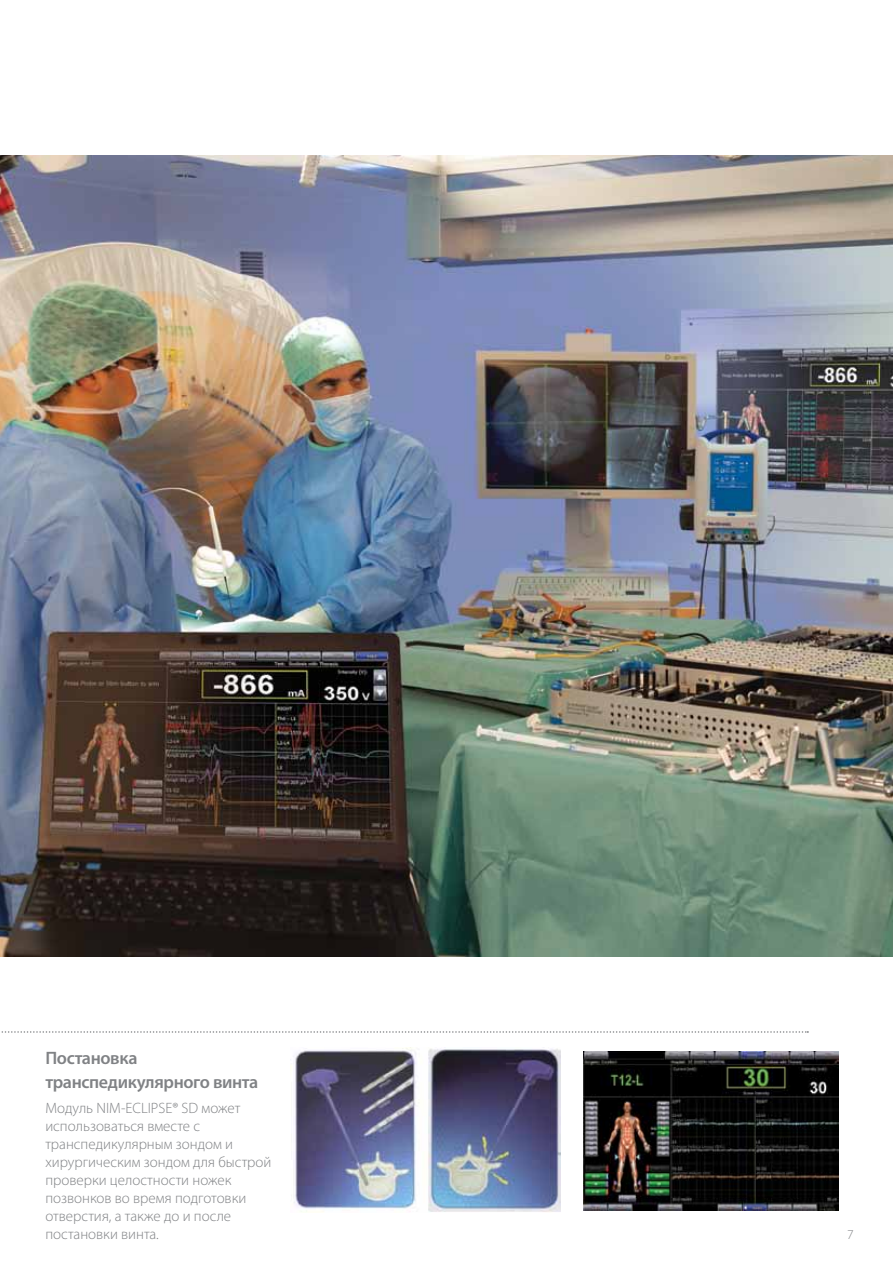
<style>
.page{position:relative;width:893px;height:1263px;background:#fff}
.page>*{position:absolute;margin:0;border:0;box-sizing:border-box;transform-origin:0 0}
.t1{font:600 18px/24px "Myriad Pro";letter-spacing:-.02em;color:#808285}
.t2{font:300 15px/18px "Myriad Pro";color:#808285}
.t3{font:300 13.5px "Myriad Pro";color:#808285}
</style>
<div class="page">
<img style="left:0;top:155px;width:893px;height:802px">
<img style="left:290px;top:1047px;width:271px;height:165px">
<svg style="left:1px;top:1031px;width:807px;height:2px"></svg>
<img style="left:584px;top:1051px;width:255px;height:159px">
<p class="t1" style="left:45px;top:1045px;width:214px">Постановка транспедикулярного винта</p>
<p class="t2" style="left:45px;top:1098px;width:228px">Модуль NIM-ECLIPSE® SD может использоваться вместе с транспедикулярным зондом и хирургическим зондом для быстрой проверки целостности ножек позвонков во время подготовки отверстия, а также до и после постановки винта.</p>
<p class="t3" style="left:847px;top:1226px;width:8px">7</p>
</div>
